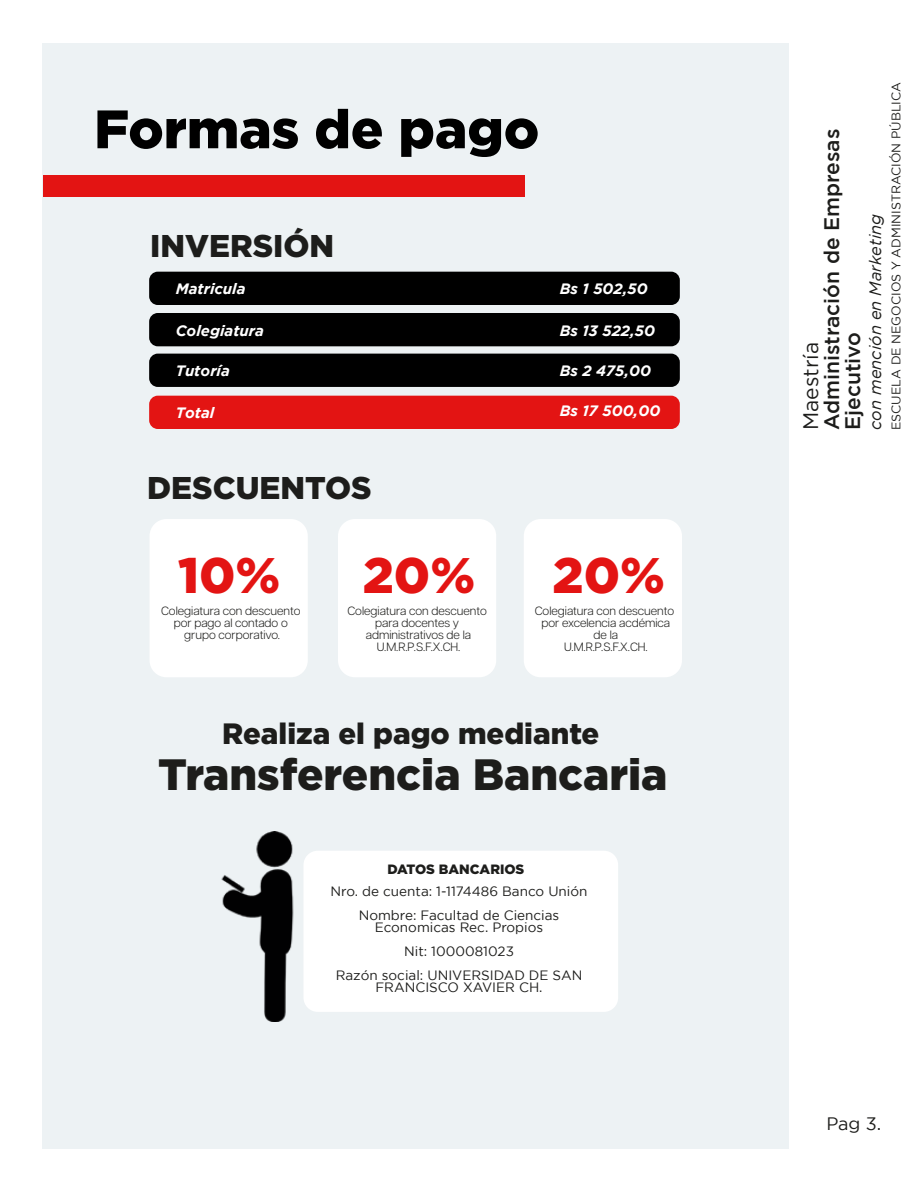
<style>
.page{position:relative;width:918px;height:1188px;background:#fff}
.page>*{position:absolute;margin:0;border:0;box-sizing:border-box;transform-origin:0 0}
.t1{font:900 54px "Gotham";color:#000}
.t2{font:900 49.95px "Gotham";color:#e31413}
.t3{font:900 43.8px "Gotham";color:#1d1d1b}
.t4{font:900 31.5px "Gotham";color:#1d1d1b}
.t5{font:900 29.4px "Gotham";color:#1d1d1b}
.t6{font:500 21px/21px "Gotham";color:#1d1d1b}
.t7{font:21px "Gotham";color:#1d1d1b}
.t8{font:18px "Gotham";color:#1d1d1b}
.t9{font:italic 16.5px "Gotham";color:#1d1d1b}
.t10{font:italic 700 15px "Gotham";color:#fff}
.t11{font:13.5px/24px "Gotham";color:#1d1d1b;text-align:center}
.t12{font:900 13.5px "Gotham";letter-spacing:-.005em;color:#1d1d1b}
.t13{font:12.45px "Gotham";color:#1d1d1b}
.t14{font:300 12px/12px "Articulat CF";color:#1d1d1b;text-align:center}
</style>
<div class="page">
<div style="left:42px;top:44px;width:747px;height:1105px;background:#edf2f4"></div>
<div style="left:43px;top:175px;width:482px;height:22px;background:#e31413"></div>
<div style="left:149px;top:272px;width:531px;height:33px;background:#000;border-radius:9px"></div>
<div style="left:149px;top:313px;width:531px;height:33px;background:#000;border-radius:9px"></div>
<div style="left:149px;top:396px;width:531px;height:33px;background:#e31413;border-radius:9px"></div>
<div style="left:149px;top:354px;width:531px;height:33px;background:#000;border-radius:9px"></div>
<div style="left:150px;top:519px;width:158px;height:158px;background:#fff;border-radius:17px"></div>
<div style="left:338px;top:519px;width:158px;height:158px;background:#fff;border-radius:17px"></div>
<div style="left:524px;top:519px;width:158px;height:158px;background:#fff;border-radius:17px"></div>
<img style="left:221px;top:831px;width:93px;height:190px">
<div style="left:304px;top:851px;width:314px;height:161px;background:#fff;border-radius:14px"></div>
<h1 class="t1" style="left:94px;top:98px;width:447px">Formas de pago</h1>
<h3 class="t4" style="left:150px;top:227px;width:186px">INVERSIÓN</h3>
<p class="t10" style="left:176px;top:280px;width:71px">Matricula</p>
<p class="t10" style="left:560px;top:280px;width:89px">Bs 1 502,50</p>
<p class="t10" style="left:560px;top:322px;width:97px">Bs 13 522,50</p>
<p class="t10" style="left:176px;top:322px;width:90px">Colegiatura</p>
<p class="t10" style="left:176px;top:362px;width:56px">Tutoría</p>
<p class="t10" style="left:560px;top:362px;width:93px">Bs 2 475,00</p>
<p class="t10" style="left:176px;top:404px;width:40px">Total</p>
<p class="t10" style="left:560px;top:402px;width:102px">Bs 17 500,00</p>
<h3 class="t4" style="left:147px;top:469px;width:226px">DESCUENTOS</h3>
<h2 class="t2" style="left:178px;top:546px;width:104px">10%</h2>
<h2 class="t2" style="left:363px;top:546px;width:114px">20%</h2>
<h2 class="t2" style="left:553px;top:546px;width:114px">20%</h2>
<p class="t14" style="left:174px;top:617px;width:116px">por pago al contado o grupo corporativo.</p>
<p class="t14" style="left:161px;top:605px;width:141px">Colegiatura con descuento</p>
<p class="t14" style="left:348px;top:605px;width:141px">Colegiatura con descuento para docentes y administrativos de la<br>U.M.R.P.S.F.X.CH.</p>
<p class="t14" style="left:535px;top:605px;width:141px">Colegiatura con descuento por excelencia acdémica de la<br>U.M.R.P.S.F.X.CH.</p>
<h3 class="t5" style="left:222px;top:716px;width:379px">Realiza el pago mediante</h3>
<h3 class="t3" style="left:158px;top:749px;width:511px">Transferencia Bancaria</h3>
<p class="t12" style="left:387px;top:861px;width:138px">DATOS BANCARIOS</p>
<p class="t11" style="left:331px;top:879px;width:258px">Nro. de cuenta: 1-1174486 Banco Unión<br>Nombre: Facultad de Ciencias</p>
<p class="t11" style="left:336px;top:915px;width:248px">Economicas Rec. Propios<br>Nit: 1000081023<br>Razón social: UNIVERSIDAD DE SAN</p>
<p class="t11" style="left:375px;top:975px;width:169px">FRANCISCO XAVIER CH.</p>
<p class="t13" style="left:889px;top:430px;width:349px;rotate:-90deg">ESCUELA DE NEGOCIOS Y ADMINISTRACIÓN PÚBLICA</p>
<h3 class="t6" style="left:821px;top:430px;width:303px;rotate:-90deg">Administración de Empresas<br>Ejecutivo</h3>
<h3 class="t9" style="left:866px;top:430px;width:218px;rotate:-90deg">con mención en Marketing</h3>
<h3 class="t7" style="left:799px;top:430px;width:89px;rotate:-90deg">Maestría</h3>
<h3 class="t8" style="left:826px;top:1113px;width:57px">Pag 3.</h3>
</div>
